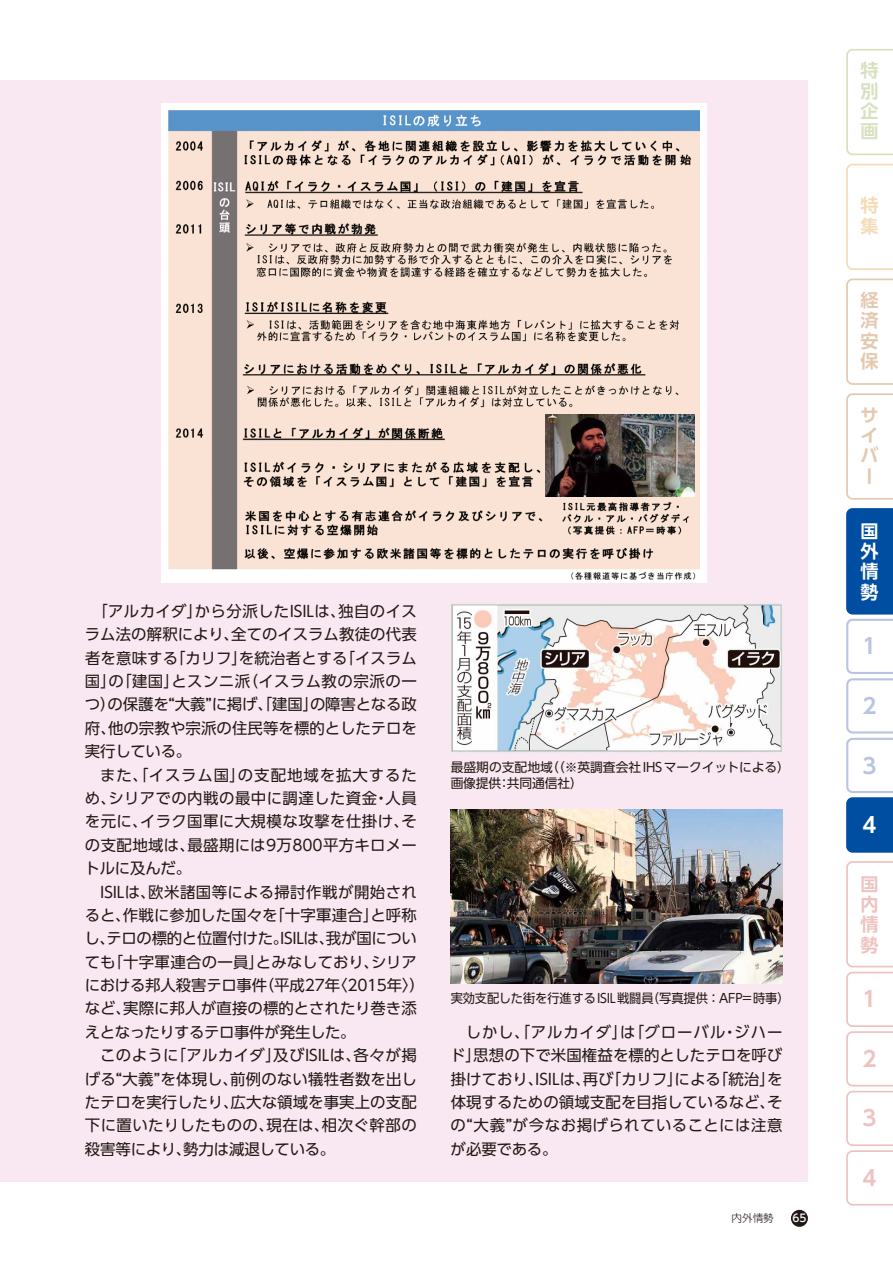
<style>
.page{position:relative;width:893px;height:1263px;background:#fff}
.page>*{position:absolute;margin:0;border:0;box-sizing:border-box;transform-origin:0 0}
.t1{font:700 21.3px "UD Shin Go Pr 6 N De";color:#edc3c0}
.t2{font:700 21.3px "UD Shin Go Pr 6 N De";color:#bbc3e3}
.t3{font:700 21.3px "UD Shin Go Pr 6 N De";color:#fff}
.t4{font:700 18px/20.4px "UD Shin Go Pr 6 N De";color:#e4c9b1;text-align:justify}
.t5{font:700 18px/20.4px "UD Shin Go Pr 6 N De";color:#edc3c0;text-align:justify}
.t6{font:700 18px/20.4px "UD Shin Go Pr 6 N De";color:#d7e1c0;text-align:justify}
.t7{font:700 18px/20.4px "UD Shin Go Pr 6 N De";color:#fff;text-align:justify}
.t8{font:700 18px/20.4px "UD Shin Go Pr 6 N De";color:#f4dcb8}
.t9{font:15.45px/23.4px "UD Shin Go Pr 6 N";letter-spacing:.005em;color:#221815;text-align:justify}
.t10{font:12.75px/15.9px "UD Shin Go Pr 6 N";letter-spacing:-.005em;color:#221815}
.t11{font:12.75px "UD Shin Go Pr 6 N";letter-spacing:-.005em;color:#221815;scale:.96 1}
.t12{font:300 10.65px "UD Shin Go Pr 6 N";color:#221815}
.t13{font:500 10.65px "UD Shin Go Pr 6 N";color:#fff}
</style>
<div class="page">
<div style="left:0;top:81px;width:808px;height:1101px;background:#f9e8f1"></div>
<div style="left:161px;top:103px;width:545px;height:480px;background:#fff"></div>
<img style="left:168px;top:111px;width:531px;height:469px">
<img style="left:546px;top:414px;width:149px;height:83px">
<img style="left:451px;top:603px;width:331px;height:149px">
<img style="left:451px;top:809px;width:331px;height:174px">
<svg style="left:846px;top:861px;width:47px;height:345px"></svg>
<svg style="left:846px;top:49px;width:47px;height:107px"></svg>
<svg style="left:846px;top:163px;width:47px;height:107px"></svg>
<svg style="left:846px;top:278px;width:47px;height:107px"></svg>
<svg style="left:846px;top:393px;width:47px;height:107px"></svg>
<div style="left:791px;top:1210px;width:17px;height:17px;background:#221815;border-radius:50%"></div>
<svg style="left:846px;top:508px;width:47px;height:345px"></svg>
<p class="t9" style="left:85px;top:599px;width:333px;text-indent:8px">「アルカイダ」から分派したISILは、独自のイスラム法の解釈により、全てのイスラム教徒の代表者を意味する「カリフ」を統治者とする「イスラム国」の「建国」とスンニ派（イスラム教の宗派の一つ）の保護を“大義”に掲げ、「建国」の障害となる政府、他の宗教や宗派の住民等を標的としたテロを実行している。</p>
<p class="t9" style="left:85px;top:762px;width:334px;text-indent:16px">また、「イスラム国」の支配地域を拡大するため、シリアでの内戦の最中に調達した資金・人員を元に、イラク国軍に大規模な攻撃を仕掛け、その支配地域は、最盛期には9万800平方キロメートルに及んだ。</p>
<p class="t9" style="left:85px;top:879px;width:342px;text-align:left;text-indent:16px">ISILは、欧米諸国等による掃討作戦が開始されると、作戦に参加した国々を「十字軍連合」と呼称し、テロの標的と位置付けた。ISILは、我が国についても「十字軍連合の一員」とみなしており、シリアにおける邦人殺害テロ事件（平成27年〈2015年〉）など、実際に邦人が直接の標的とされたり巻き添えとなったりするテロ事件が発生した。</p>
<p class="t9" style="left:85px;top:1043px;width:333px;text-indent:15px">このように「アルカイダ」及びISILは、各々が掲げる“大義”を体現し、前例のない犠牲者数を出したテロを実行したり、広大な領域を事実上の支配下に置いたりしたものの、現在は、相次ぐ幹部の殺害等により、勢力は減退している。</p>
<p class="t6" style="left:860px;top:60px;width:19px">特別企画</p>
<p class="t8" style="left:860px;top:195px;width:19px">特集</p>
<p class="t4" style="left:860px;top:289px;width:19px">経済安保</p>
<p class="t4" style="left:860px;top:404px;width:20px">サイバー</p>
<p class="t7" style="left:860px;top:520px;width:19px">国外情勢</p>
<h1 class="t2" style="left:863px;top:629px;width:16px">1</h1>
<p class="t10" style="left:451px;top:759px;width:341px">最盛期の支配地域（（※英調査会社IHSマークイットによる）画像提供：共同通信社）</p>
<h1 class="t2" style="left:863px;top:688px;width:16px">2</h1>
<h1 class="t2" style="left:863px;top:748px;width:16px">3</h1>
<h1 class="t3" style="left:863px;top:808px;width:16px">4</h1>
<p class="t5" style="left:860px;top:873px;width:19px">国内情勢</p>
<p class="t11" style="left:451px;top:988px;width:355px">実効支配した街を行進するISIL戦闘員（写真提供：AFP=時事）</p>
<h1 class="t1" style="left:863px;top:982px;width:16px">1</h1>
<p class="t9" style="left:450px;top:1020px;width:334px;text-indent:16px">しかし、「アルカイダ」は「グローバル・ジハード」思想の下で米国権益を標的としたテロを呼び掛けており、ISILは、再び「カリフ」による「統治」を体現するための領域支配を目指しているなど、その“大義”が今なお掲げられていることには注意が必要である。</p>
<p class="t12" style="left:731px;top:1210px;width:44px">内外情勢</p>
<p class="t13" style="left:792px;top:1210px;width:16px">65</p>
<h1 class="t1" style="left:863px;top:1041px;width:16px">2</h1>
<h1 class="t1" style="left:863px;top:1101px;width:16px">3</h1>
<h1 class="t1" style="left:863px;top:1160px;width:16px">4</h1>
</div>
